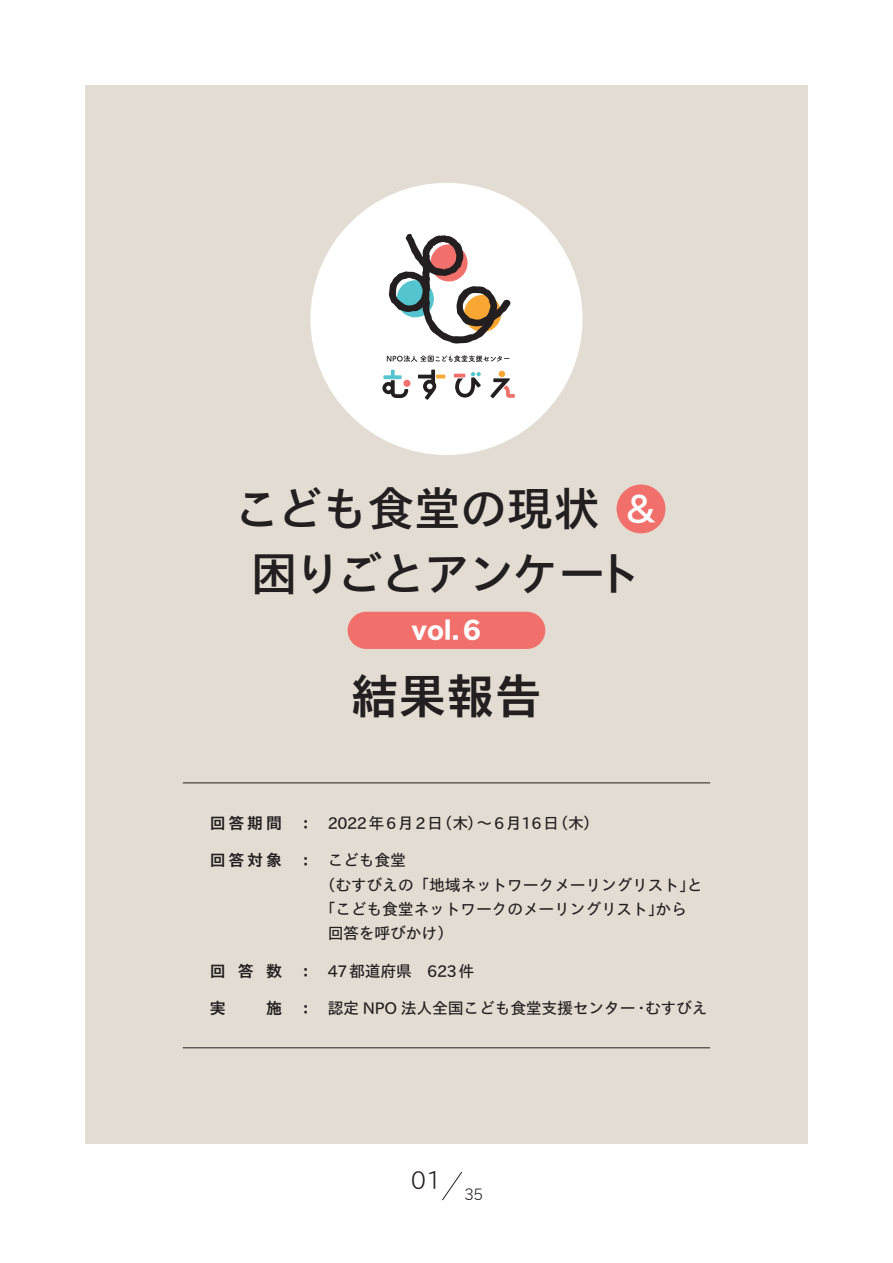
<style>
.page{position:relative;width:893px;height:1263px;background:#fff}
.page>*{position:absolute;margin:0;border:0;box-sizing:border-box;transform-origin:0 0}
.t1{font:700 47.85px "TB Go Std";color:#231f20}
.t2{font:600 46.8px "TB Go Std";letter-spacing:-.07em;color:#231f20}
.t3{font:600 46.8px "TB Go Std";letter-spacing:-.02em;color:#231f20}
.t4{font:600 37.35px "TB Go Std";color:#fff}
.t5{font:700 expanded 26.55px "TB Go Std";color:#fff}
.t6{font:300 24.45px "TB Go Std Super";color:#231f20}
.t7{font:500 15.9px/24.5px "TB Go Std";letter-spacing:-.02em;color:#231f20}
.t8{font:700 15.9px "TB Go Std";letter-spacing:.18em;color:#231f20}
.t9{font:500 15.9px "TB Go Std";letter-spacing:.105em;color:#231f20}
.t10{font:300 15.9px "TB Go Std Super";color:#231f20}
</style>
<div class="page">
<div style="left:85px;top:85px;width:723px;height:1059px;background:#e3dcd2"></div>
<svg style="left:442px;top:1171px;width:20px;height:29px"></svg>
<div style="left:348px;top:612px;width:197px;height:37px;background:#f2706c;border-radius:19px"></div>
<div style="left:310px;top:183px;width:273px;height:272px;background:#fff;border-radius:50%"></div>
<div style="left:403px;top:380px;width:7px;height:7px;background:#f2706c;border-radius:50%"></div>
<svg style="left:382px;top:370px;width:26px;height:28px"></svg>
<svg style="left:454px;top:372px;width:27px;height:26px"></svg>
<svg style="left:490px;top:371px;width:25px;height:27px"></svg>
<svg style="left:418px;top:370px;width:27px;height:30px"></svg>
<svg style="left:389px;top:234px;width:121px;height:110px"></svg>
<svg style="left:387px;top:355px;width:122px;height:7px"></svg>
<div style="left:617px;top:484px;width:48px;height:49px;background:#f2706c;border-radius:50%"></div>
<hr style="left:183px;top:782px;width:527px;height:1px;background:#231f20">
<hr style="left:183px;top:1047px;width:527px;height:1px;background:#231f20">
<p class="t3" style="left:234px;top:472px;width:368px">こども食堂の現状</p>
<p class="t2" style="left:251px;top:536px;width:393px">困りごとアンケート</p>
<p class="t4" style="left:622px;top:481px;width:39px">&amp;</p>
<p class="t5" style="left:412px;top:609px;width:71px">vol.6</p>
<p class="t1" style="left:351px;top:658px;width:193px">結果報告</p>
<p class="t8" style="left:210px;top:810px;width:74px">回答期間</p>
<p class="t8" style="left:210px;top:848px;width:74px">回答対象</p>
<p class="t8" style="left:210px;top:958px;width:74px">回答数</p>
<p class="t8" style="left:210px;top:995px;width:17px">実</p>
<p class="t8" style="left:266px;top:995px;width:17px">施</p>
<p class="t8" style="left:298px;top:810px;width:17px">：</p>
<p class="t8" style="left:298px;top:848px;width:17px">：</p>
<p class="t8" style="left:298px;top:958px;width:17px">：</p>
<p class="t8" style="left:298px;top:995px;width:17px">：</p>
<p class="t7" style="left:437px;top:810px;width:124px">（木）～6月16日</p>
<p class="t7" style="left:553px;top:810px;width:47px">（木(</p>
<p class="t9" style="left:328px;top:811px;width:117px">2022年6月2日</p>
<p class="t7" style="left:328px;top:847px;width:80px">こども食堂</p>
<p class="t7" style="left:320px;top:872px;width:384px">（むすびえの「地域ネットワークメーリングリストと」</p>
<p class="t7" style="left:655px;top:896px;width:33px">から</p>
<p class="t7" style="left:328px;top:896px;width:338px;text-indent:-8px">「こども食堂ネットワークのメーリングリスト」回答を呼びかけ(</p>
<p class="t7" style="left:328px;top:958px;width:148px">47都道府県　623件</p>
<p class="t7" style="left:645px;top:995px;width:64px">むすびえ</p>
<p class="t7" style="left:328px;top:995px;width:323px">認定 NPO 法人全国こども食堂支援センター・</p>
<h3 class="t6" style="left:411px;top:1161px;width:32px">01</h3>
<p class="t10" style="left:464px;top:1182px;width:21px">35</p>
</div>
